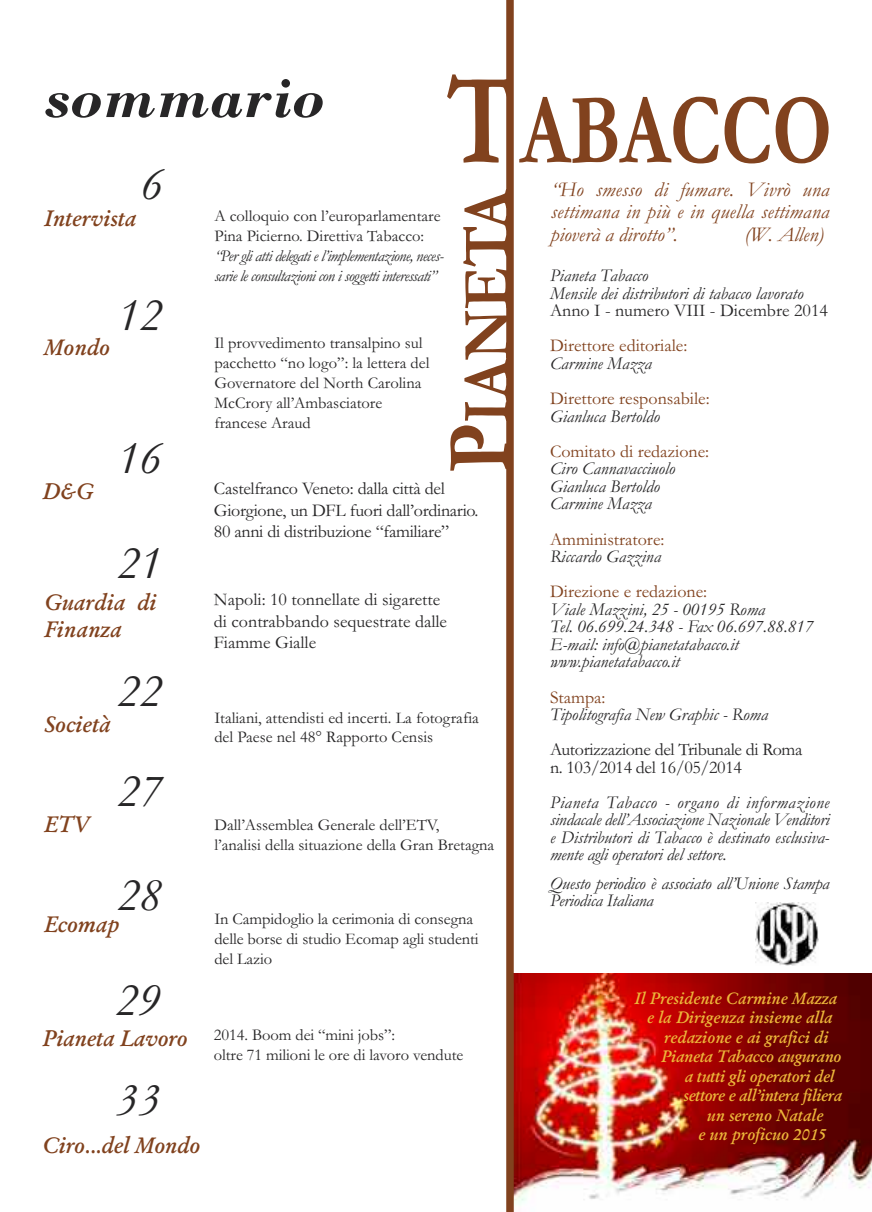
<style>
.page{position:relative;width:872px;height:1212px;background:#fff}
.page>*{position:absolute;margin:0;border:0;box-sizing:border-box;transform-origin:0 0}
.t1{font:700 101.85px "Garamond";color:#81421e;scale:.74 1}
.t2{font:700 68.55px "Garamond";color:#81421e;scale:.88 1}
.t3{font:italic 700 60.75px "Bodoni";color:#272627}
.t4{font:italic 47.4px "Garamond";color:#272627}
.t5{font:italic 600 22.5px/27.6px "Garamond";color:#81421e}
.t6{font:italic 21px/22.5px "Garamond";letter-spacing:.01em;color:#81421e;text-align:justify}
.t7{font:italic 18px/17.5px "Garamond";color:#272627}
.t8{font:18px/21.6px "Garamond";letter-spacing:-.015em;color:#272627}
.t9{font:18px "Garamond";color:#81421e}
.t10{font:16.5px/19.8px "Garamond";color:#272627}
.t11{font:italic 600 16.5px "Garamond";color:#ecb63a}
.t12{font:italic 16.5px/19.8px "Garamond";letter-spacing:-.035em;color:#272627}
.t13{font:italic 600 16.5px "Garamond";letter-spacing:-.02em;color:#ecb63a}
.t14{font:italic 600 16.5px "Garamond";letter-spacing:-.025em;color:#ecb63a}
.s1{font-size:133.35px}
.s2{font-size:91.5px}
</style>
<div class="page">
<img style="left:514px;top:973px;width:358px;height:231px">
<div style="left:506px;top:0;width:8px;height:1212px;background:#81421e"></div>
<img style="left:755px;top:903px;width:63px;height:62px">
<h3 class="t3" style="left:44px;top:61px;width:282px">sommario</h3>
<h1 class="t1" style="left:447px;top:68px;width:522px"><span class="s1">T</span>ABACCO</h1>
<h3 class="t4" style="left:141px;top:155px;width:24px">6</h3>
<p class="t5" style="left:44px;top:204px;width:94px">Intervista</p>
<p class="t5" style="left:44px;top:333px;width:67px">Mondo</p>
<h3 class="t4" style="left:117px;top:286px;width:46px">12</h3>
<p class="t5" style="left:43px;top:477px;width:53px">D&amp;G</p>
<h3 class="t4" style="left:117px;top:429px;width:46px">16</h3>
<h3 class="t4" style="left:117px;top:534px;width:46px">21</h3>
<p class="t5" style="left:44px;top:588px;width:114px">Guardia di<br>Finanza</p>
<h3 class="t4" style="left:117px;top:662px;width:46px">22</h3>
<p class="t5" style="left:44px;top:710px;width:68px">Società</p>
<p class="t5" style="left:44px;top:810px;width:47px">ETV</p>
<h3 class="t4" style="left:117px;top:762px;width:46px">27</h3>
<h3 class="t4" style="left:117px;top:865px;width:46px">28</h3>
<p class="t5" style="left:44px;top:911px;width:77px">Ecomap</p>
<h3 class="t4" style="left:116px;top:971px;width:46px">29</h3>
<p class="t5" style="left:43px;top:1024px;width:147px">Pianeta Lavoro</p>
<h3 class="t4" style="left:116px;top:1070px;width:46px">33</h3>
<p class="t5" style="left:43px;top:1131px;width:159px">Ciro...del Mondo</p>
<h2 class="t2" style="left:445px;top:473px;width:325px;rotate:-90deg"><span class="s2">P</span>IANETA</h2>
<p class="t10" style="left:214px;top:206px;width:228px">A colloquio con l’europarlamentare<br>Pina Picierno. Direttiva Tabacco:</p>
<p class="t12" style="left:214px;top:245px;width:231px">“Per gli atti delegati e l’implementazione, neces&shy;sarie le consultazioni con i soggetti interessati”</p>
<p class="t10" style="left:214px;top:333px;width:216px">Il provvedimento transalpino sul pacchetto “no logo”: la lettera del<br>Governatore del North Carolina<br>McCrory all’Ambasciatore francese Araud</p>
<p class="t8" style="left:214px;top:477px;width:266px">Castelfranco Veneto: dalla città del<br>Giorgione, un DFL fuori dall’ordinario.<br>80 anni di distribuzione “familiare”</p>
<p class="t8" style="left:214px;top:588px;width:235px">Napoli: 10 tonnellate di sigarette di contrabbando sequestrate dalle<br>Fiamme Gialle</p>
<p class="t10" style="left:214px;top:707px;width:266px">Italiani, attendisti ed incerti. La fotografia del Paese nel 48° Rapporto Censis</p>
<p class="t10" style="left:214px;top:814px;width:281px">Dall’Assemblea Generale dell’ETV,<br>l’analisi della situazione della Gran Bretagna</p>
<p class="t10" style="left:214px;top:908px;width:266px">In Campidoglio la cerimonia di consegna delle borse di studio Ecomap agli studenti del Lazio</p>
<p class="t10" style="left:214px;top:1024px;width:251px">2014. Boom dei “mini jobs”:<br>oltre 71 milioni le ore di lavoro vendute</p>
<p class="t6" style="left:551px;top:177px;width:280px">“Ho smesso di fumare. Vivrò una settimana in più e in quella settimana pioverà a dirotto”.</p>
<p class="t6" style="left:744px;top:222px;width:81px">(W. Allen)</p>
<p class="t7" style="left:550px;top:266px;width:255px">Pianeta Tabacco<br>Mensile dei distributori di tabacco lavorato</p>
<p class="t8" style="left:550px;top:299px;width:279px">Anno I - numero VIII - Dicembre 2014</p>
<p class="t9" style="left:550px;top:335px;width:139px">Direttore editoriale:</p>
<p class="t7" style="left:550px;top:354px;width:103px">Carmine Mazza</p>
<p class="t9" style="left:550px;top:387px;width:161px">Direttore responsabile:</p>
<p class="t7" style="left:550px;top:407px;width:111px">Gianluca Bertoldo</p>
<p class="t9" style="left:550px;top:440px;width:161px">Comitato di redazione:</p>
<p class="t7" style="left:550px;top:459px;width:127px">Ciro Cannavacciuolo<br>Gianluca Bertoldo<br>Carmine Mazza</p>
<p class="t9" style="left:550px;top:528px;width:116px">Amministratore:</p>
<p class="t7" style="left:550px;top:547px;width:112px">Riccardo Gazzina</p>
<p class="t9" style="left:550px;top:580px;width:159px">Direzione e redazione:</p>
<p class="t7" style="left:550px;top:600px;width:265px">Viale Mazzini, 25 - 00195 Roma<br>Tel. 06.699.24.348 - Fax 06.697.88.817<br>E-mail: info@pianetatabacco.it www.pianetatabacco.it</p>
<p class="t9" style="left:550px;top:686px;width:57px">Stampa:</p>
<p class="t7" style="left:550px;top:705px;width:219px">Tipolitografia New Graphic - Roma</p>
<p class="t8" style="left:550px;top:740px;width:254px;line-height:17.5px">Autorizzazione del Tribunale di Roma n. 103/2014 del 16/05/2014</p>
<p class="t7" style="left:550px;top:793px;width:281px;text-align:justify">Pianeta Tabacco - organo di informazione sindacale dell’Associazione Nazionale Venditori e Distributori di Tabacco è destinato esclusiva&shy;mente agli operatori del settore.</p>
<p class="t7" style="left:550px;top:873px;width:281px">Questo periodico è associato all’Unione Stampa<br>Periodica Italiana</p>
<p class="t11" style="left:634px;top:988px;width:204px">Il Presidente Carmine Mazza</p>
<p class="t11" style="left:647px;top:1008px;width:187px">e la Dirigenza insieme alla</p>
<p class="t11" style="left:664px;top:1027px;width:166px">redazione e ai grafici di</p>
<p class="t13" style="left:661px;top:1047px;width:182px">Pianeta Tabacco augurano</p>
<p class="t13" style="left:685px;top:1066px;width:151px">a tutti gli operatori del</p>
<p class="t14" style="left:683px;top:1086px;width:160px">settore e all’intera filiera</p>
<p class="t11" style="left:707px;top:1105px;width:118px">un sereno Natale</p>
<p class="t11" style="left:698px;top:1125px;width:129px">e un proficuo 2015</p>
</div>
